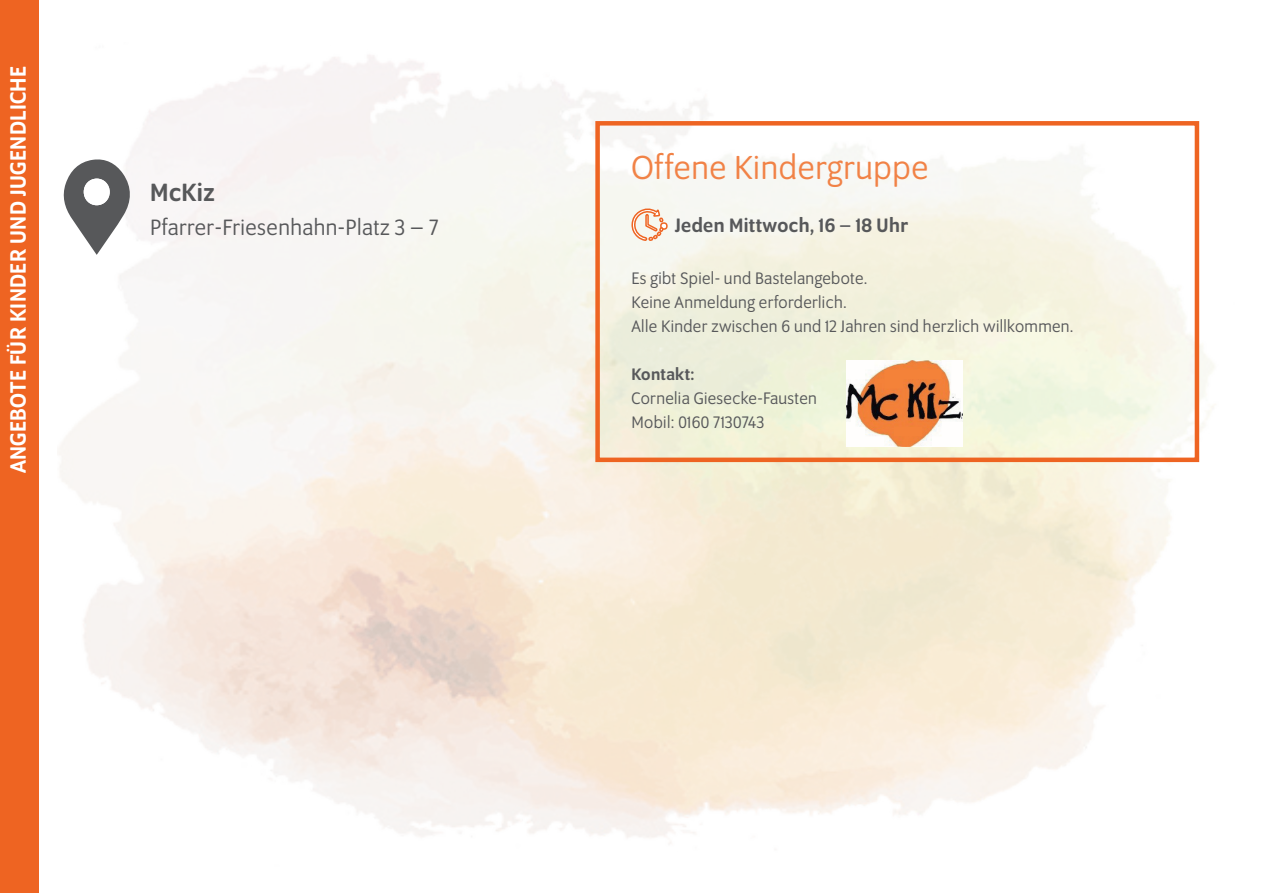
<style>
.page{position:relative;width:1263px;height:893px;background:#fff}
.page>*{position:absolute;margin:0;border:0;box-sizing:border-box;transform-origin:0 0}
.t1{font:36px "Program OT";letter-spacing:.02em;color:#f18246}
.t2{font:500 27px "Program OT";letter-spacing:.02em;color:#57585a}
.t3{font:500 24px "Program OT";letter-spacing:.02em;color:#fff}
.t4{font:24px "Program OT";letter-spacing:.02em;color:#57585a}
.t5{font:500 21px "Program OT";letter-spacing:.02em;color:#57585a}
.t6{font:18px/24px "Program OT";letter-spacing:.02em;color:#57585a}
.t7{font:500 18px "Program OT";letter-spacing:.02em;color:#57585a}
</style>
<div class="page">
<img style="left:59px;top:55px;width:1155px;height:788px">
<div style="left:595px;top:121px;width:604px;height:341px;border:4px solid #ee6422"></div>
<svg style="left:631px;top:156px;width:37px;height:86px"></svg>
<div style="left:0;top:0;width:38px;height:893px;background:#ee6422"></div>
<svg style="left:61px;top:158px;width:71px;height:97px"></svg>
<div style="left:84px;top:179px;width:26px;height:26px;background:#fff;border-radius:50%"></div>
<img style="left:847px;top:360px;width:115px;height:86px">
<h3 class="t3" style="left:5px;top:473px;width:409px;rotate:-90deg">ANGEBOTE FÜR KINDER UND JUGENDLICHE</h3>
<h2 class="t2" style="left:150px;top:177px;width:66px">McKiz</h2>
<h3 class="t4" style="left:150px;top:214px;width:290px">Pfarrer-Friesenhahn-Platz 3 – 7</h3>
<h1 class="t1" style="left:631px;top:148px;width:298px">Offene Kindergruppe</h1>
<p class="t5" style="left:675px;top:213px;width:234px">Jeden Mittwoch, 16 – 18 Uhr</p>
<p class="t6" style="left:631px;top:267px;width:444px">Es gibt Spiel- und Bastelangebote.<br>Keine Anmeldung erforderlich.<br>Alle Kinder zwischen 6 und 12 Jahren sind herzlich willkommen.</p>
<p class="t7" style="left:631px;top:364px;width:65px">Kontakt:</p>
<p class="t6" style="left:631px;top:387px;width:187px">Cornelia Giesecke-Fausten<br>Mobil: 0160 7130743</p>
</div>
